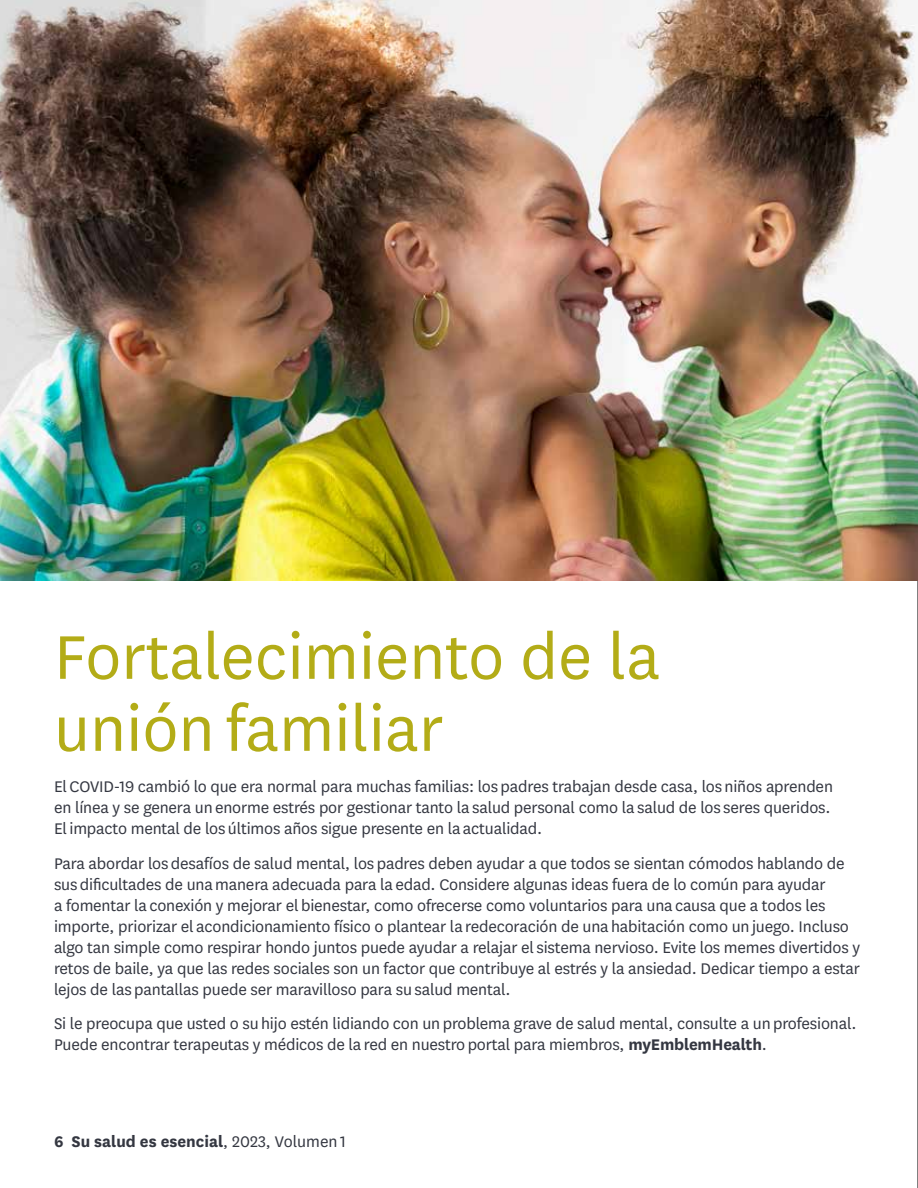
<style>
.page{position:relative;width:918px;height:1188px;background:#fff}
.page>*{position:absolute;margin:0;border:0;box-sizing:border-box;transform-origin:0 0}
.t1{font:72px/72px "National";color:#b3ac17}
.t2{font:18px/21px "National";letter-spacing:-.01em;color:#343741}
.t3{font:700 18px "National";color:#343741}
.s1{font-weight:700}
.s2{font-weight:400}
</style>
<div class="page">
<hr style="left:917px;top:0;width:1px;height:1188px;background:#000">
<img style="left:0;top:0;width:918px;height:580px">
<h1 class="t1" style="left:54px;top:618px;width:608px">Fortalecimiento de la unión familiar</h1>
<p class="t2" style="left:54px;top:775px;width:781px">El COVID-19 cambió lo que era normal para muchas familias: los padres trabajan desde casa, los niños aprenden en línea y se genera un enorme estrés por gestionar tanto la salud personal como la salud de los seres queridos.<br>El impacto mental de los últimos años sigue presente en la actualidad.</p>
<p class="t2" style="left:54px;top:852px;width:808px">Para abordar los desafíos de salud mental, los padres deben ayudar a que todos se sientan cómodos hablando de sus dificultades de una manera adecuada para la edad. Considere algunas ideas fuera de lo común para ayudar<br>a fomentar la conexión y mejorar el bienestar, como ofrecerse como voluntarios para una causa que a todos les importe, priorizar el acondicionamiento físico o plantear la redecoración de una habitación como un juego. Incluso algo tan simple como respirar hondo juntos puede ayudar a relajar el sistema nervioso. Evite los memes divertidos y retos de baile, ya que las redes sociales son un factor que contribuye al estrés y la ansiedad. Dedicar tiempo a estar lejos de las pantallas puede ser maravilloso para su salud mental.</p>
<p class="t2" style="left:54px;top:1012px;width:804px">Si le preocupa que usted o su hijo estén lidiando con un problema grave de salud mental, consulte a un profesional.<br>Puede encontrar terapeutas y médicos de la red en nuestro portal para miembros, <span class="s1">myEmblemHealth</span>.</p>
<p class="t3" style="left:54px;top:1129px;width:294px">6 Su salud es esencial<span class="s2">, 2023, Volumen 1</span></p>
</div>
